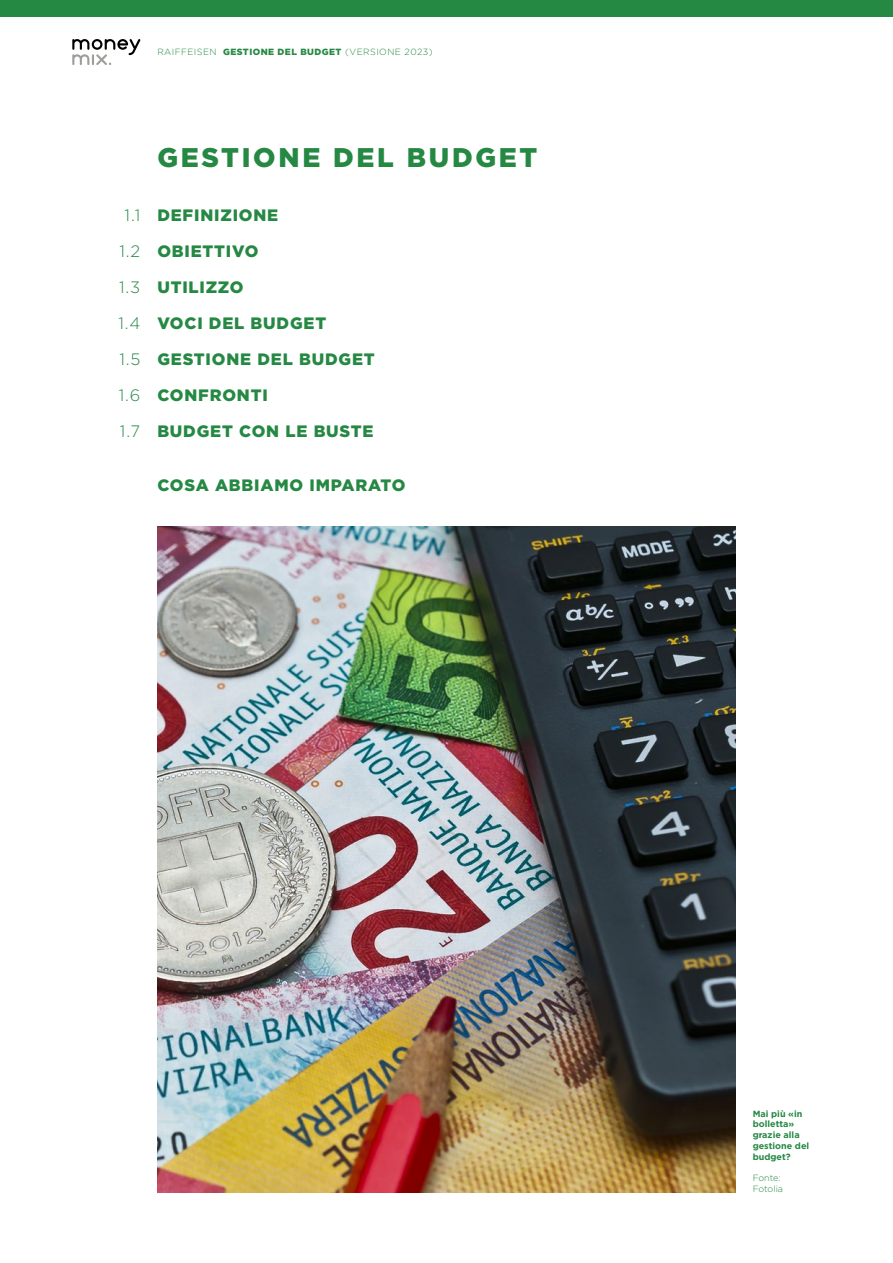
<style>
.page{position:relative;width:893px;height:1263px;background:#fff}
.page>*{position:absolute;margin:0;border:0;box-sizing:border-box;transform-origin:0 0}
.t1{font:900 27px "Gotham";letter-spacing:.1em;color:#258843}
.t2{font:900 16.5px/36px "Gotham";letter-spacing:.05em;color:#258843}
.t3{font:300 16.5px/36px "Gotham";color:#258843;text-align:center}
.t4{font:700 9px/10.8px "Gotham";color:#258843}
.t5{font:300 9px "Gotham";letter-spacing:.05em;color:#258843}
.t6{font:300 9px/10.8px "Gotham";color:#258843}
.s1{font-weight:900}
</style>
<div class="page">
<div style="left:0;top:0;width:893px;height:17px;background:#258843"></div>
<svg style="left:72px;top:39px;width:68px;height:26px"></svg>
<img style="left:157px;top:527px;width:579px;height:666px">
<p class="t5" style="left:157px;top:47px;width:277px">RAIFFEISEN <span class="s1">GESTIONE DEL BUDGET</span> (VERSIONE 2023)</p>
<p class="t3" style="left:118px;top:197px;width:23px">1.1<br>1.2<br>1.3<br>1.4<br>1.5<br>1.6<br>1.7</p>
<h1 class="t1" style="left:157px;top:139px;width:381px">GESTIONE DEL BUDGET</h1>
<p class="t2" style="left:157px;top:197px;width:219px">DEFINIZIONE<br>OBIETTIVO<br>UTILIZZO<br>VOCI DEL BUDGET<br>GESTIONE DEL BUDGET<br>CONFRONTI<br>BUDGET CON LE BUSTE</p>
<p class="t2" style="left:157px;top:467px;width:250px">COSA ABBIAMO IMPARATO</p>
<p class="t4" style="left:753px;top:1108px;width:58px">Mai più «in bolletta» grazie alla gestione del budget?</p>
<p class="t6" style="left:753px;top:1173px;width:32px">Fonte:<br>Fotolia</p>
</div>
